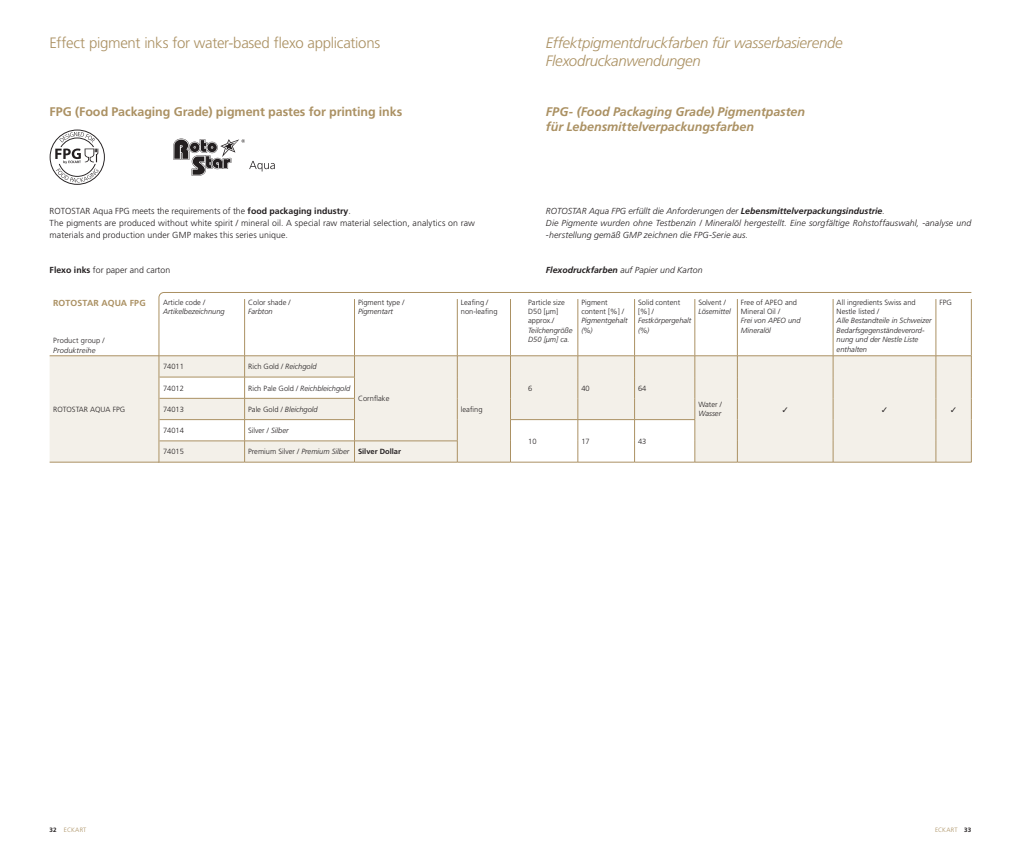
<style>
.page{position:relative;width:1021px;height:851px;background:#fff}
.page>*{position:absolute;margin:0;border:0;box-sizing:border-box;transform-origin:0 0}
.t1{font:italic 300 15px/18.8px "Frutiger LT Std";letter-spacing:-.02em;color:#ab9163}
.t2{font:300 15px "Frutiger LT Std";letter-spacing:-.02em;color:#ab9163}
.t3{font:italic 700 12.5px/15px "Frutiger LT Std";letter-spacing:-.005em;color:#ab9163}
.t4{font:700 12.5px "Frutiger LT Std";letter-spacing:-.005em;color:#ab9163}
.t5{font:10px "Menlo";color:#231f20}
.t6{font:italic 300 8.75px/11.9px "Frutiger LT Std";letter-spacing:.01em;color:#231f20}
.t7{font:300 8.75px/11.9px "Frutiger LT Std";letter-spacing:.01em;color:#231f20}
.t8{font:700 8.75px "Frutiger LT Std";letter-spacing:.01em;color:#ab9163}
.t9{font:300 7.5px/9.4px "Frutiger LT Std";color:#231f20}
.t10{font:italic 300 7.5px/9.4px "Frutiger LT Std";color:#231f20}
.t11{font:300 6.25px "Frutiger LT Std";letter-spacing:.02em;color:#ab9163}
.s1{font-weight:700}
.s2{font-style:italic}
.s3{font-style:normal}
.s4{font-weight:700;color:#231f20}
</style>
<div class="page">
<div style="left:50px;top:356px;width:108px;height:106px;background:#f3f0e9"></div>
<hr style="left:50px;top:462px;width:109px;height:1px;background:#ab9163">
<hr style="left:971px;top:299px;width:1px;height:56px;background:#ab9163">
<svg style="left:971px;top:356px;width:1px;height:106px"></svg>
<hr style="left:50px;top:355px;width:109px;height:1px;background:#ab9163">
<svg style="left:158px;top:292px;width:813px;height:171px"></svg>
<svg style="left:50px;top:129px;width:55px;height:56px"></svg>
<svg style="left:173px;top:139px;width:102px;height:37px"></svg>
<h1 class="t2" style="left:50px;top:34px;width:332px">Effect pigment inks for water-based flexo applications</h1>
<h1 class="t1" style="left:546px;top:33px;width:298px">Effektpigmentdruckfarben für wasserbasierende<br>Flexodruckanwendungen</h1>
<h2 class="t4" style="left:50px;top:104px;width:354px">FPG (Food Packaging Grade) pigment pastes for printing inks</h2>
<h2 class="t3" style="left:546px;top:104px;width:261px">FPG- (Food Packaging Grade) Pigmentpasten für Lebensmittelverpackungsfarben</h2>
<p class="t7" style="left:50px;top:205px;width:427px">ROTOSTAR Aqua FPG meets the requirements of the <span class="s1">food packaging industry</span>.<br>The pigments are produced without white spirit / mineral oil. A special raw material selection, analytics on raw materials and production under GMP makes this series unique.</p>
<p class="t6" style="left:546px;top:205px;width:427px">ROTOSTAR Aqua FPG erfüllt die Anforderungen der <span class="s1">Lebensmittelverpackungsindustrie</span>.<br>Die Pigmente wurden ohne Testbenzin / Mineralöl hergestellt. Eine sorgfältige Rohstoffauswahl, -analyse und -herstellung gemäß GMP zeichnen die FPG-Serie aus.</p>
<p class="t7" style="left:50px;top:264px;width:122px"><span class="s1">Flexo inks</span> for paper and carton</p>
<p class="t6" style="left:546px;top:264px;width:158px"><span class="s1">Flexodruckfarben</span> auf Papier und Karton</p>
<p class="t8" style="left:53px;top:297px;width:94px">ROTOSTAR AQUA FPG</p>
<p class="t9" style="left:53px;top:336px;width:53px">Product group /</p>
<p class="t10" style="left:53px;top:345px;width:44px">Produktreihe</p>
<p class="t9" style="left:163px;top:297px;width:44px">Article code /</p>
<p class="t10" style="left:163px;top:307px;width:63px">Artikelbezeichnung</p>
<p class="t9" style="left:248px;top:297px;width:44px">Color shade /</p>
<p class="t10" style="left:248px;top:307px;width:26px">Farbton</p>
<p class="t9" style="left:358px;top:297px;width:48px">Pigment type <span class="s2">/<br>Pigmentart</span></p>
<p class="t9" style="left:461px;top:297px;width:38px">Leafing / non-leafing</p>
<p class="t9" style="left:528px;top:297px;width:38px">Particle size<br>D50 [µm] approx./</p>
<p class="t10" style="left:528px;top:325px;width:46px">Teilchengröße<br>D50 [µm] ca.</p>
<p class="t9" style="left:163px;top:362px;width:22px">74011</p>
<p class="t9" style="left:248px;top:362px;width:70px">Rich Gold / <span class="s2">Reichgold</span></p>
<p class="t9" style="left:698px;top:297px;width:29px">Solvent /</p>
<p class="t10" style="left:698px;top:307px;width:34px">Lösemittel</p>
<p class="t9" style="left:741px;top:297px;width:58px">Free of APEO and<br>Mineral Oil /</p>
<p class="t10" style="left:741px;top:316px;width:61px">Frei von APEO und<br>Mineralöl</p>
<p class="t9" style="left:581px;top:297px;width:48px">Pigment content [%] <span class="s2">/<br>Pigmentgehalt (%)</span></p>
<p class="t9" style="left:638px;top:297px;width:44px">Solid content [%] /</p>
<p class="t10" style="left:638px;top:316px;width:55px">Festkörpergehalt (%)</p>
<p class="t9" style="left:836px;top:297px;width:81px">All ingredients Swiss and<br>Nestle listed /</p>
<p class="t10" style="left:836px;top:316px;width:97px">Alle Bestandteile in Schweizer<br>Bedarfsgegenständeverord&shy;nung und der Nestle Liste enthalten</p>
<p class="t9" style="left:939px;top:297px;width:14px">FPG</p>
<p class="t9" style="left:53px;top:404px;width:73px">ROTOSTAR AQUA FPG</p>
<p class="t9" style="left:163px;top:383px;width:22px">74012</p>
<p class="t10" style="left:248px;top:383px;width:104px"><span class="s3">Rich Pale Gold /</span> Reichbleichgold</p>
<p class="t9" style="left:163px;top:404px;width:22px">74013</p>
<p class="t10" style="left:248px;top:404px;width:71px"><span class="s3">Pale Gold /</span> Bleichgold</p>
<p class="t9" style="left:163px;top:426px;width:22px">74014</p>
<p class="t9" style="left:248px;top:426px;width:42px">Silver / <span class="s2">Silber</span></p>
<p class="t9" style="left:358px;top:394px;width:33px">Cornflake</p>
<p class="t9" style="left:163px;top:447px;width:22px">74015</p>
<p class="t9" style="left:248px;top:447px;width:154px">Premium Silver / <span class="s2">Premium Silber</span> <span class="s1">Silver Dollar</span></p>
<p class="t9" style="left:461px;top:404px;width:23px">leafing</p>
<p class="t9" style="left:528px;top:383px;width:6px">6</p>
<p class="t9" style="left:581px;top:383px;width:10px">40</p>
<p class="t9" style="left:638px;top:383px;width:10px">64</p>
<p class="t9" style="left:528px;top:436px;width:10px">10</p>
<p class="t9" style="left:581px;top:436px;width:10px">17</p>
<p class="t9" style="left:638px;top:436px;width:10px">43</p>
<p class="t9" style="left:698px;top:400px;width:25px">Water /</p>
<p class="t10" style="left:698px;top:409px;width:24px">Wasser</p>
<h3 class="t5" style="left:782px;top:402px;width:8px">✓</h3>
<h3 class="t5" style="left:881px;top:402px;width:8px">✓</h3>
<h3 class="t5" style="left:950px;top:402px;width:8px">✓</h3>
<p class="t11" style="left:50px;top:826px;width:38px"><span class="s4">32</span> ECKART</p>
<p class="t11" style="left:935px;top:826px;width:38px">ECKART <span class="s4">33</span></p>
</div>
